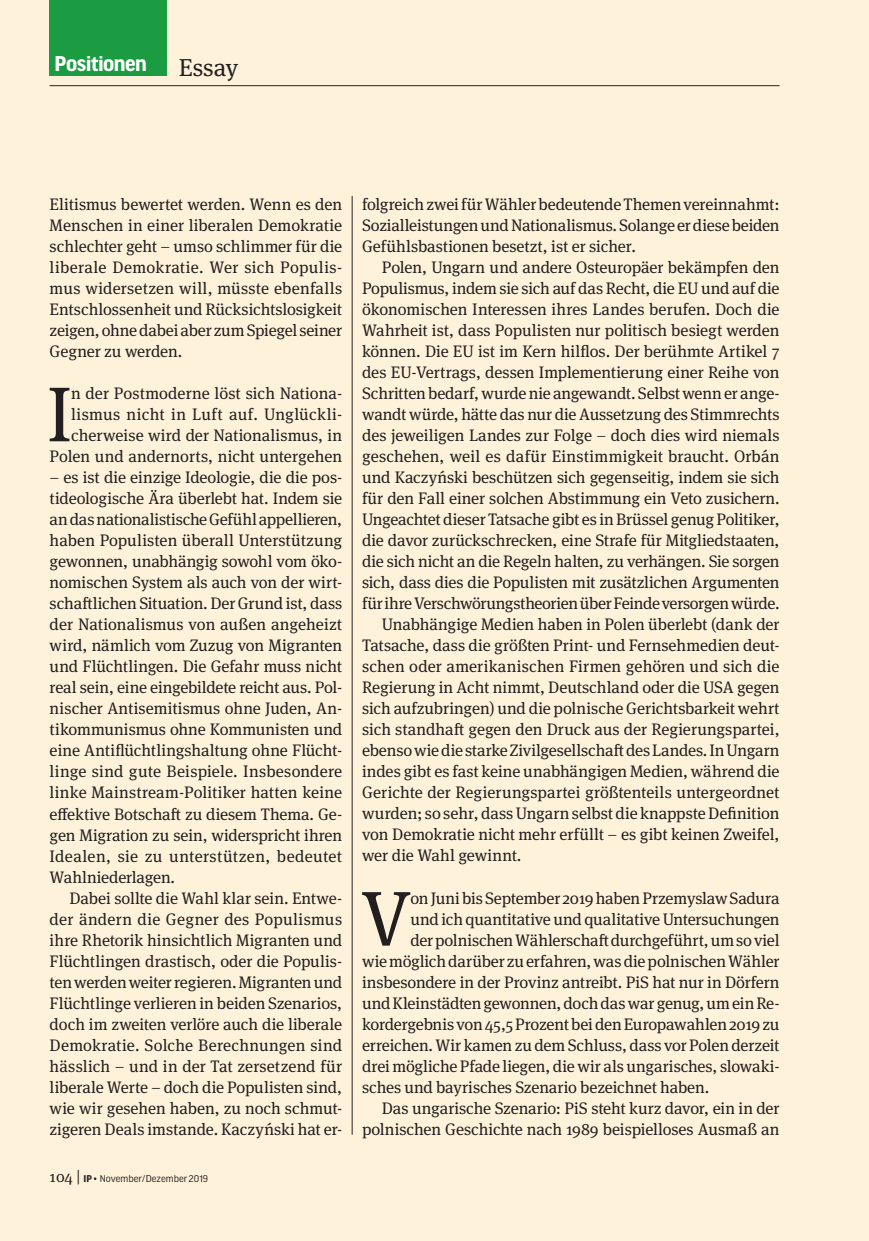
<style>
.page{position:relative;width:869px;height:1241px;background:#fff}
.page>*{position:absolute;margin:0;border:0;box-sizing:border-box;transform-origin:0 0}
.t1{font:77.52px "Meta Serif Pro";color:#231f20}
.t2{font:24.5px "Meta Serif Pro";letter-spacing:-.005em;color:#231f20}
.t3{font:700 22.75px "Good Headline Pro";letter-spacing:-.025em;color:#fff}
.t4{font:16.62px/21px "Meta Serif Pro";letter-spacing:-.005em;color:#231f20;text-align:justify}
.t5{font:10.5px "Good Headline Pro";color:#231f20}
.s1{font-family:"Meta Serif Pro";font-size:15.75px}
.s2{font-weight:700}
</style>
<div class="page">
<div style="left:0;top:0;width:868px;height:1240px;background:#fef3da"></div>
<hr style="left:351px;top:196px;width:1px;height:938px;background:#231f20">
<hr style="left:50px;top:85px;width:729px;height:1px;background:#231f20">
<div style="left:50px;top:0;width:117px;height:76px;background:#1b9c42"></div>
<h3 class="t3" style="left:55px;top:53px;width:94px">Positionen</h3>
<h2 class="t2" style="left:179px;top:49px;width:61px">Essay</h2>
<p class="t4" style="left:50px;top:193px;width:294px">Elitismus bewertet werden. Wenn es den Menschen in einer liberalen Demokratie schlechter geht – umso schlimmer für die liberale Demokratie. Wer sich Populis&shy;mus widersetzen will, müsste ebenfalls Entschlossenheit und Rücksichtslosigkeit zeigen, ohne dabei aber zum Spiegel seiner Gegner zu werden.</p>
<h1 class="t1" style="left:47px;top:358px;width:27px">I</h1>
<p class="t4" style="left:50px;top:382px;width:294px;text-align:right">n der Postmoderne löst sich Nationa&shy;lismus nicht in Luft auf. Unglückli&shy;cherweise wird der Nationalismus, in Polen und andernorts, nicht untergehen</p>
<p class="t4" style="left:50px;top:466px;width:294px">– es ist die einzige Ideologie, die die pos&shy;tideologische Ära überlebt hat. Indem sie an das nationalistische Gefühl appellieren, haben Populisten überall Unterstützung gewonnen, unabhängig sowohl vom öko&shy;nomischen System als auch von der wirt&shy;schaftlichen Situation. Der Grund ist, dass der Nationalismus von außen angeheizt wird, nämlich vom Zuzug von Migranten und Flüchtlingen. Die Gefahr muss nicht real sein, eine eingebildete reicht aus. Pol&shy;nischer Antisemitismus ohne Juden, An&shy;tikommunismus ohne Kommunisten und eine Antiflüchtlingshaltung ohne Flücht&shy;linge sind gute Beispiele. Insbesondere linke Mainstream-Politiker hatten keine effektive Botschaft zu diesem Thema. Ge&shy;gen Migration zu sein, widerspricht ihren Idealen, sie zu unterstützen, bedeutet Wahlniederlagen.</p>
<p class="t4" style="left:50px;top:886px;width:294px;text-indent:20px">Dabei sollte die Wahl klar sein. Entwe&shy;der ändern die Gegner des Populismus ihre Rhetorik hinsichtlich Migranten und Flüchtlingen drastisch, oder die Populis&shy;ten werden weiter regieren. Migranten und Flüchtlinge verlieren in beiden Szenarios, doch im zweiten verlöre auch die liberale Demokratie. Solche Berechnungen sind hässlich – und in der Tat zersetzend für liberale Werte – doch die Populisten sind, wie wir gesehen haben, zu noch schmut&shy;zigeren Deals imstande. Kaczyński hat er-</p>
<p class="t5" style="left:50px;top:1173px;width:160px"><span class="s1">104 |</span> <span class="s2">IP</span> • November/Dezember 2019</p>
<p class="t4" style="left:362px;top:193px;width:419px">folgreich zwei für Wähler bedeutende Themen vereinnahmt:<br>Sozialleistungen und Nationalismus. Solange er diese beiden Gefühlsbastionen besetzt, ist er sicher.</p>
<p class="t4" style="left:382px;top:256px;width:399px">Polen, Ungarn und andere Osteuropäer bekämpfen den</p>
<p class="t4" style="left:362px;top:277px;width:419px">Populismus, indem sie sich auf das Recht, die EU und auf die</p>
<p class="t4" style="left:362px;top:298px;width:419px">ökonomischen Interessen ihres Landes berufen. Doch die</p>
<p class="t4" style="left:362px;top:319px;width:419px">Wahrheit ist, dass Populisten nur politisch besiegt werden</p>
<p class="t4" style="left:362px;top:340px;width:419px">können. Die EU ist im Kern hilflos. Der berühmte Artikel 7</p>
<p class="t4" style="left:362px;top:361px;width:419px">des EU-Vertrags, dessen Implementierung einer Reihe von</p>
<p class="t4" style="left:362px;top:382px;width:419px">Schritten bedarf, wurde nie angewandt. Selbst wenn er ange-</p>
<p class="t4" style="left:362px;top:403px;width:419px">wandt würde, hätte das nur die Aussetzung des Stimmrechts</p>
<p class="t4" style="left:362px;top:424px;width:419px">des jeweiligen Landes zur Folge – doch dies wird niemals</p>
<p class="t4" style="left:362px;top:445px;width:419px">geschehen, weil es dafür Einstimmigkeit braucht. Orbán</p>
<p class="t4" style="left:362px;top:466px;width:419px">und Kaczyński beschützen sich gegenseitig, indem sie sich</p>
<p class="t4" style="left:362px;top:487px;width:419px">für den Fall einer solchen Abstimmung ein Veto zusichern.</p>
<p class="t4" style="left:362px;top:508px;width:419px">Ungeachtet dieser Tatsache gibt es in Brüssel genug Politiker,</p>
<p class="t4" style="left:362px;top:529px;width:419px">die davor zurückschrecken, eine Strafe für Mitgliedstaaten,</p>
<p class="t4" style="left:362px;top:550px;width:419px">die sich nicht an die Regeln halten, zu verhängen. Sie sorgen</p>
<p class="t4" style="left:362px;top:571px;width:419px">sich, dass dies die Populisten mit zusätzlichen Argumenten</p>
<p class="t4" style="left:362px;top:592px;width:419px">für ihre Verschwörungstheorien über Feinde versorgen würde.</p>
<p class="t4" style="left:382px;top:613px;width:399px">Unabhängige Medien haben in Polen überlebt (dank der</p>
<p class="t4" style="left:362px;top:634px;width:419px">Tatsache, dass die größten Print- und Fernsehmedien deut-</p>
<p class="t4" style="left:362px;top:655px;width:419px">schen oder amerikanischen Firmen gehören und sich die</p>
<p class="t4" style="left:362px;top:676px;width:419px">Regierung in Acht nimmt, Deutschland oder die USA gegen</p>
<p class="t4" style="left:362px;top:697px;width:419px">sich aufzubringen) und die polnische Gerichtsbarkeit wehrt</p>
<p class="t4" style="left:362px;top:718px;width:419px">sich standhaft gegen den Druck aus der Regierungspartei,</p>
<p class="t4" style="left:362px;top:739px;width:419px">ebenso wie die starke Zivilgesellschaft des Landes. In Ungarn</p>
<p class="t4" style="left:362px;top:760px;width:419px">indes gibt es fast keine unabhängigen Medien, während die</p>
<p class="t4" style="left:362px;top:781px;width:419px">Gerichte der Regierungspartei größtenteils untergeordnet</p>
<p class="t4" style="left:362px;top:802px;width:419px">wurden; so sehr, dass Ungarn selbst die knappste Definition</p>
<p class="t4" style="left:362px;top:823px;width:419px">von Demokratie nicht mehr erfüllt – es gibt keinen Zweifel,</p>
<p class="t4" style="left:362px;top:844px;width:161px">wer die Wahl gewinnt.</p>
<h1 class="t1" style="left:360px;top:862px;width:52px">V</h1>
<p class="t4" style="left:410px;top:886px;width:370px">on Juni bis September 2019 haben Przemyslaw Sadura</p>
<p class="t4" style="left:410px;top:907px;width:370px">und ich quantitative und qualitative Untersuchungen</p>
<p class="t4" style="left:410px;top:928px;width:370px">der polnischen Wählerschaft durchgeführt, um so viel</p>
<p class="t4" style="left:362px;top:949px;width:419px">wie möglich darüber zu erfahren, was die polnischen Wähler</p>
<p class="t4" style="left:362px;top:970px;width:419px">insbesondere in der Provinz antreibt. PiS hat nur in Dörfern</p>
<p class="t4" style="left:362px;top:991px;width:419px">und Kleinstädten gewonnen, doch das war genug, um ein Re-</p>
<p class="t4" style="left:362px;top:1012px;width:419px">kordergebnis von 45,5 Prozent bei den Europawahlen 2019 zu</p>
<p class="t4" style="left:362px;top:1033px;width:419px">erreichen. Wir kamen zu dem Schluss, dass vor Polen derzeit</p>
<p class="t4" style="left:362px;top:1054px;width:419px">drei mögliche Pfade liegen, die wir als ungarisches, slowaki-</p>
<p class="t4" style="left:362px;top:1075px;width:348px">sches und bayrisches Szenario bezeichnet haben.</p>
<p class="t4" style="left:382px;top:1096px;width:399px">Das ungarische Szenario: PiS steht kurz davor, ein in der</p>
<p class="t4" style="left:362px;top:1117px;width:419px">polnischen Geschichte nach 1989 beispielloses Ausmaß an</p>
</div>
